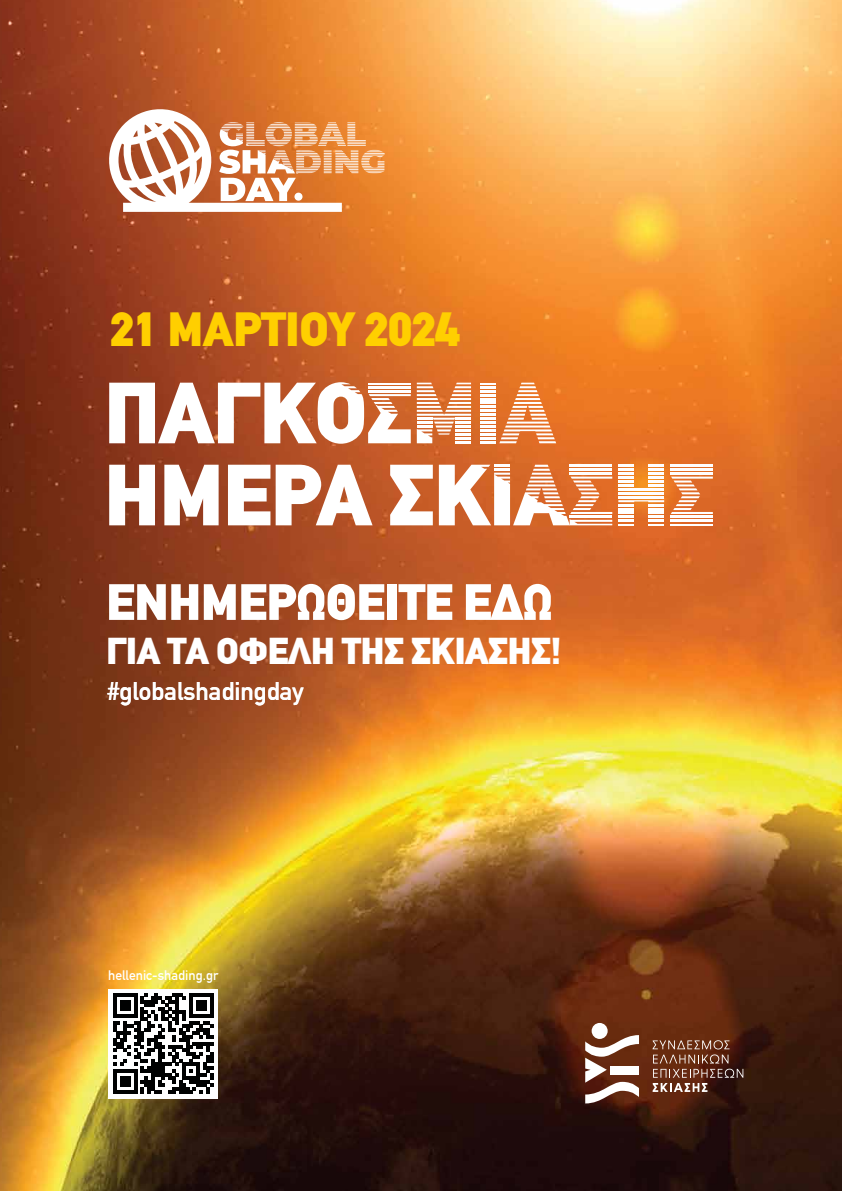
<style>
.page{position:relative;width:842px;height:1191px;background:#fff}
.page>*{position:absolute;margin:0;border:0;box-sizing:border-box;transform-origin:0 0}
.t1{font:900 50.2px "CF Din";color:#fff}
.t2{font:900 47.3px "CF Din";letter-spacing:.005em;color:#ffcf00}
.t3{font:900 36.5px "CF Din";color:#fff}
.t4{font:25px "CF Din";color:#fff}
.t5{font:13.5px "CF Din";color:#fff}
</style>
<div class="page">
<img style="left:0;top:0;width:842px;height:1191px">
<svg style="left:109px;top:109px;width:276px;height:103px"></svg>
<div style="left:592px;top:1023px;width:16px;height:16px;background:#fff;border-radius:50%"></div>
<svg style="left:585px;top:1035px;width:54px;height:68px"></svg>
<svg style="left:653px;top:1040px;width:90px;height:37px;background:#744533"></svg>
<svg style="left:653px;top:1083px;width:54px;height:9px"></svg>
<div style="left:108px;top:988px;width:110px;height:110px;background:#fff"></div>
<svg style="left:113px;top:993px;width:100px;height:100px"></svg>
<svg style="left:109px;top:465px;width:46px;height:60px"></svg>
<svg style="left:164px;top:465px;width:55px;height:60px"></svg>
<svg style="left:228px;top:465px;width:42px;height:60px"></svg>
<svg style="left:276px;top:465px;width:97px;height:60px"></svg>
<svg style="left:390px;top:465px;width:43px;height:60px"></svg>
<svg style="left:109px;top:382px;width:302px;height:62px"></svg>
<svg style="left:417px;top:383px;width:54px;height:60px"></svg>
<svg style="left:480px;top:383px;width:76px;height:60px"></svg>
<hr style="left:670px;top:465px;width:43px;height:2px;background:#fff">
<hr style="left:670px;top:469px;width:43px;height:2px;background:#fff">
<hr style="left:670px;top:472px;width:43px;height:3px;background:#fff">
<svg style="left:648px;top:465px;width:16px;height:21px"></svg>
<svg style="left:618px;top:465px;width:16px;height:21px"></svg>
<hr style="left:618px;top:488px;width:46px;height:2px;background:#fff">
<hr style="left:618px;top:492px;width:46px;height:2px;background:#fff">
<hr style="left:618px;top:496px;width:46px;height:2px;background:#fff">
<svg style="left:671px;top:476px;width:42px;height:38px"></svg>
<hr style="left:670px;top:516px;width:43px;height:2px;background:#fff">
<svg style="left:439px;top:465px;width:173px;height:60px"></svg>
<svg style="left:618px;top:500px;width:46px;height:25px"></svg>
<hr style="left:670px;top:520px;width:43px;height:2px;background:#fff">
<hr style="left:670px;top:524px;width:43px;height:1px;background:#fff">
<p class="t2" style="left:110px;top:304px;width:350px">21 ΜΑΡΤΙΟΥ 2024</p>
<h1 class="t1" style="left:106px;top:575px;width:448px">ΕΝΗΜΕΡΩΘΕΙΤΕ Ε∆Ω</h1>
<p class="t3" style="left:106px;top:631px;width:456px">ΓΙΑ ΤΑ ΟΦΕΛΗ ΤΗΣ ΣΚΙΑΣΗΣ!</p>
<p class="t4" style="left:108px;top:678px;width:197px">#globalshadingday</p>
<p class="t5" style="left:108px;top:968px;width:112px">hellenic-shading.gr</p>
</div>
